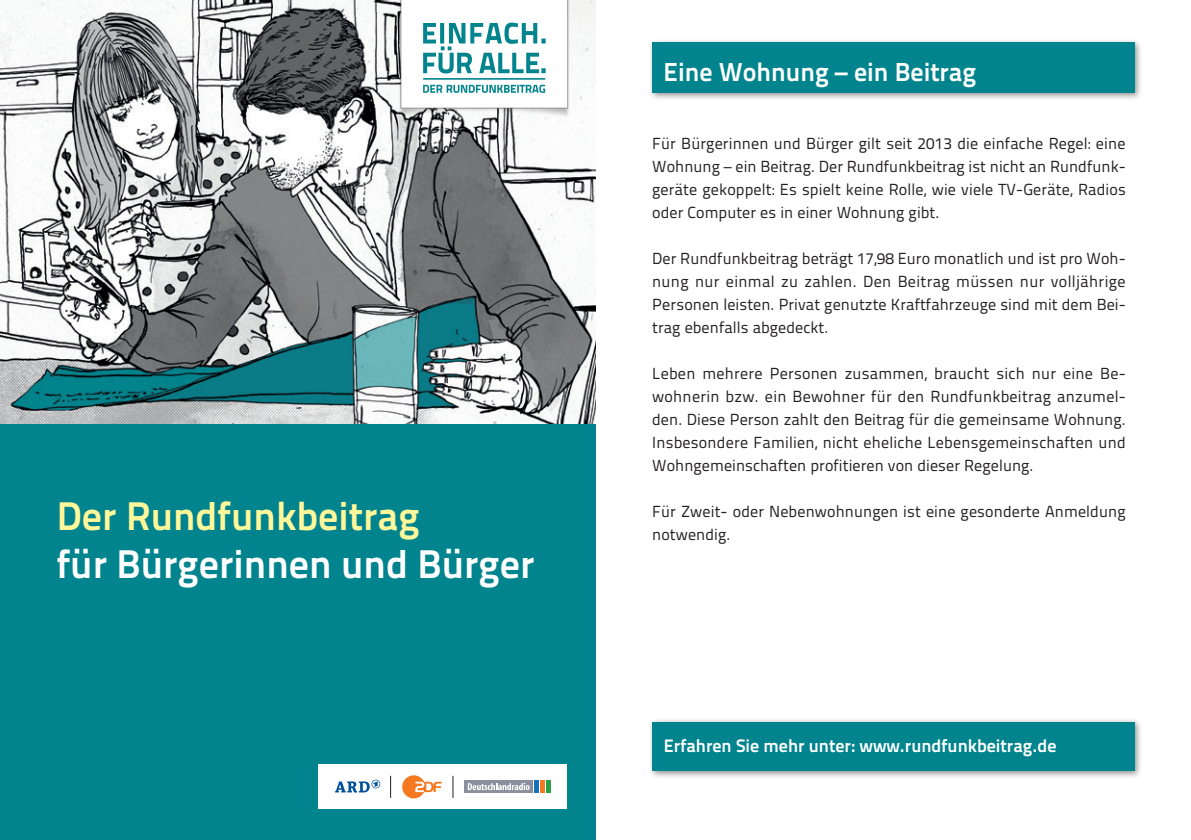
<style>
.page{position:relative;width:1191px;height:840px;background:#fff}
.page>*{position:absolute;margin:0;border:0;box-sizing:border-box;transform-origin:0 0}
.t1{font:700 40px/48px "Titillium Text 22 L";color:#fff}
.t2{font:700 26px "Titillium Text 22 L";color:#fff}
.t3{font:700 18px "Titillium Text 22 L";color:#fff}
.t4{font:16px/23px "Titillium Text 22 L";letter-spacing:.005em;color:#231f20;text-align:justify}
.s1{color:#fff79a}
</style>
<div class="page">
<img style="left:0;top:0;width:595px;height:424px">
<div style="left:0;top:424px;width:595px;height:415px;background:#01848d"></div>
<div style="left:318px;top:764px;width:249px;height:44px;background:#fff"></div>
<svg style="left:335px;top:779px;width:45px;height:13px"></svg>
<svg style="left:402px;top:775px;width:40px;height:23px"></svg>
<div style="left:534px;top:780px;width:5px;height:12px;background:#1772ba"></div>
<hr style="left:540px;top:780px;width:4px;height:12px;background:#f47921">
<svg style="left:464px;top:780px;width:69px;height:12px"></svg>
<svg style="left:468px;top:782px;width:61px;height:7px"></svg>
<hr style="left:546px;top:780px;width:4px;height:12px;background:#28a048">
<svg style="left:452px;top:775px;width:1px;height:22px"></svg>
<svg style="left:390px;top:775px;width:1px;height:22px"></svg>
<img style="left:388px;top:0;width:188px;height:123px">
<svg style="left:423px;top:23px;width:122px;height:50px"></svg>
<hr style="left:423px;top:78px;width:122px;height:2px;background:#01848d">
<svg style="left:423px;top:85px;width:122px;height:8px"></svg>
<div style="left:648px;top:717px;width:494px;height:61px;background:#231f20;opacity:.5"></div>
<div style="left:652px;top:721px;width:482px;height:49px;background:#01848d"></div>
<div style="left:648px;top:38px;width:494px;height:63px;background:#231f20;opacity:.5"></div>
<div style="left:652px;top:43px;width:482px;height:50px;background:#01848d"></div>
<h1 class="t1" style="left:57px;top:489px;width:479px"><span class="s1">Der Rundfunkbeitrag<br></span>für Bürgerinnen und Bürger</h1>
<h2 class="t2" style="left:663px;top:52px;width:314px">Eine Wohnung – ein Beitrag</h2>
<p class="t4" style="left:652px;top:131px;width:475px">Für Bürgerinnen und Bürger gilt seit 2013 die einfache Regel: eine Wohnung – ein Beitrag. Der Rundfunkbeitrag ist nicht an Rundfunk&shy;geräte gekoppelt: Es spielt keine Rolle, wie viele TV-Geräte, Radios oder Computer es in einer Wohnung gibt.</p>
<p class="t4" style="left:652px;top:246px;width:475px">Der Rundfunkbeitrag beträgt 17,98 Euro monatlich und ist pro Woh&shy;nung nur einmal zu zahlen. Den Beitrag müssen nur volljährige Personen leisten. Privat genutzte Kraftfahrzeuge sind mit dem Bei&shy;trag ebenfalls abgedeckt.</p>
<p class="t4" style="left:652px;top:361px;width:475px">Leben mehrere Personen zusammen, braucht sich nur eine Be&shy;wohnerin bzw. ein Bewohner für den Rundfunkbeitrag anzumel&shy;den. Diese Person zahlt den Beitrag für die gemeinsame Wohnung.<br>Insbesondere Familien, nicht eheliche Lebensgemeinschaften und Wohngemeinschaften profitieren von dieser Regelung.</p>
<p class="t4" style="left:652px;top:499px;width:475px">Für Zweit- oder Nebenwohnungen ist eine gesonderte Anmeldung notwendig.</p>
<p class="t3" style="left:664px;top:731px;width:394px">Erfahren Sie mehr unter: www.rundfunkbeitrag.de</p>
</div>
